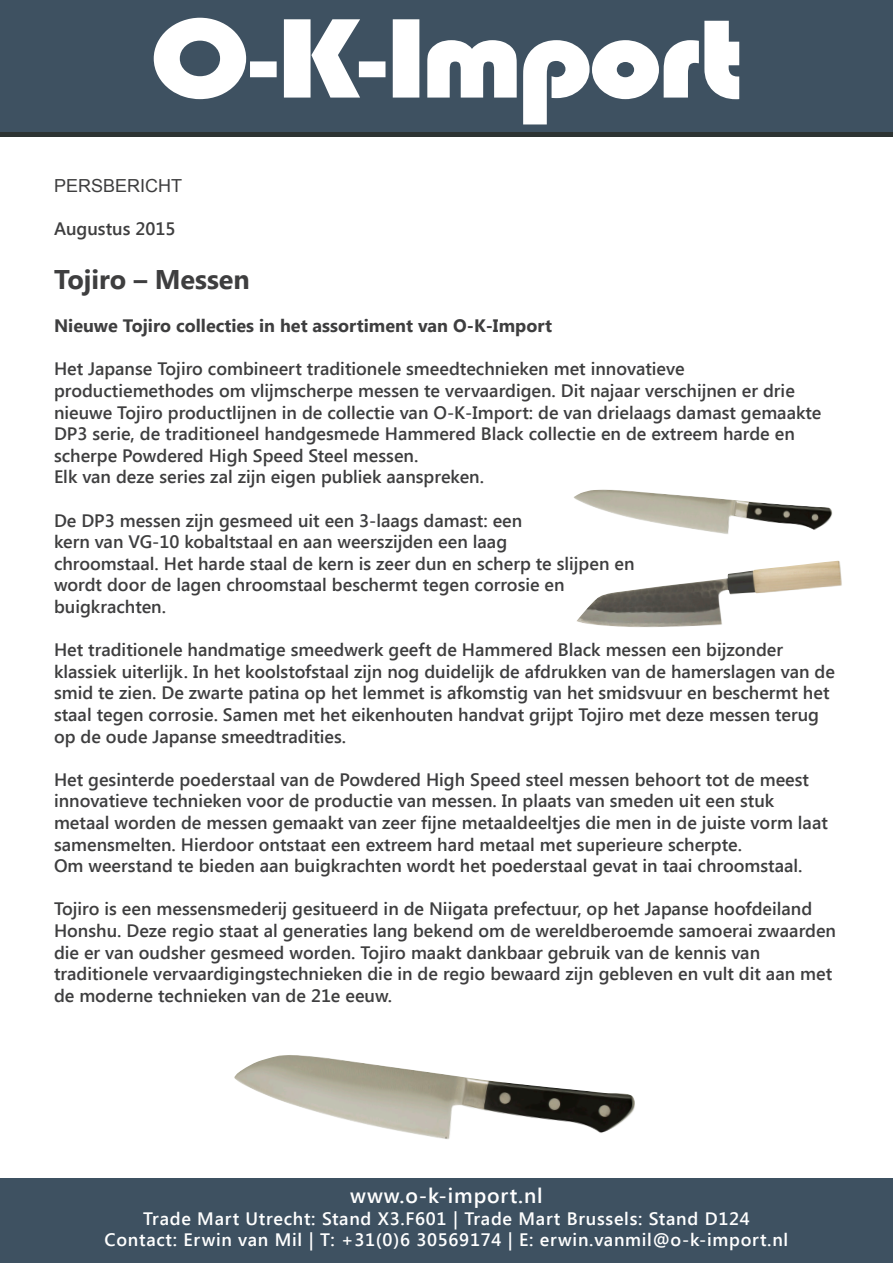
<style>
.page{position:relative;width:893px;height:1263px;background:#fff}
.page>*{position:absolute;margin:0;border:0;box-sizing:border-box;transform-origin:0 0}
.t1{font:700 27px "Segoe UI";color:#3e3e3f}
.t2{font:600 21px "Segoe UI";letter-spacing:.04em;color:#fff}
.t3{font:600 18px/21.6px "Segoe UI";color:#3e3e3f}
.t4{font:600 18px "Segoe UI";letter-spacing:.04em;color:#fff}
.t5{font:700 18px "Segoe UI";color:#3e3e3f}
.t6{font:18px "Arial";color:#3e3e3f}
</style>
<div class="page">
<div style="left:0;top:1178px;width:893px;height:85px;background:#3e5161"></div>
<div style="left:0;top:0;width:893px;height:132px;background:#3e5161"></div>
<div style="left:0;top:132px;width:893px;height:5px;background:#2d3332"></div>
<svg style="left:154px;top:18px;width:585px;height:106px"></svg>
<img style="left:577px;top:561px;width:265px;height:66px">
<img style="left:574px;top:490px;width:259px;height:44px">
<img style="left:234px;top:1055px;width:401px;height:84px">
<p class="t6" style="left:54px;top:174px;width:130px">PERSBERICHT</p>
<p class="t3" style="left:54px;top:217px;width:123px">Augustus 2015</p>
<p class="t1" style="left:54px;top:260px;width:197px">Tojiro – Messen</p>
<p class="t5" style="left:54px;top:313px;width:500px">Nieuwe Tojiro collecties in het assortiment van O-K-Import</p>
<p class="t3" style="left:54px;top:357px;width:769px">Het Japanse Tojiro combineert traditionele smeedtechnieken met innovatieve productiemethodes om vlijmscherpe messen te vervaardigen. Dit najaar verschijnen er drie nieuwe Tojiro productlijnen in de collectie van O-K-Import: de van drielaags damast gemaakte DP3 serie, de traditioneel handgesmede Hammered Black collectie en de extreem harde en scherpe Powdered High Speed Steel messen.</p>
<p class="t3" style="left:54px;top:465px;width:432px">Elk van deze series zal zijn eigen publiek aanspreken.</p>
<p class="t3" style="left:54px;top:508px;width:582px">De DP3 messen zijn gesmeed uit een 3-laags damast: een<br>kern van VG-10 kobaltstaal en aan weerszijden een laag<br>chroomstaal. Het harde staal de kern is zeer dun en scherp te slijpen en wordt door de lagen chroomstaal beschermt tegen corrosie en buigkrachten.</p>
<p class="t3" style="left:54px;top:638px;width:782px">Het traditionele handmatige smeedwerk geeft de Hammered Black messen een bijzonder klassiek uiterlijk. In het koolstofstaal zijn nog duidelijk de afdrukken van de hamerslagen van de smid te zien. De zwarte patina op het lemmet is afkomstig van het smidsvuur en beschermt het staal tegen corrosie. Samen met het eikenhouten handvat grijpt Tojiro met deze messen terug op de oude Japanse smeedtradities.</p>
<p class="t3" style="left:54px;top:768px;width:775px">Het gesinterde poederstaal van de Powdered High Speed steel messen behoort tot de meest innovatieve technieken voor de productie van messen. In plaats van smeden uit een stuk metaal worden de messen gemaakt van zeer fijne metaaldeeltjes die men in de juiste vorm laat samensmelten. Hierdoor ontstaat een extreem hard metaal met superieure scherpte.</p>
<p class="t3" style="left:54px;top:854px;width:750px">Om weerstand te bieden aan buigkrachten wordt het poederstaal gevat in taai chroomstaal.</p>
<p class="t3" style="left:54px;top:897px;width:784px">Tojiro is een messensmederij gesitueerd in de Niigata prefectuur, op het Japanse hoofdeiland Honshu. Deze regio staat al generaties lang bekend om de wereldberoemde samoerai zwaarden die er van oudsher gesmeed worden. Tojiro maakt dankbaar gebruik van de kennis van traditionele vervaardigingstechnieken die in de regio bewaard zijn gebleven en vult dit aan met de moderne technieken van de 21e eeuw.</p>
<p class="t2" style="left:350px;top:1181px;width:194px">www.o-k-import.nl</p>
<p class="t4" style="left:143px;top:1206px;width:608px">Trade Mart Utrecht: Stand X3.F601 | Trade Mart Brussels: Stand D124</p>
<p class="t4" style="left:105px;top:1227px;width:685px">Contact: Erwin van Mil | T: +31(0)6 30569174 | E: erwin.vanmil@o-k-import.nl</p>
<p class="t4" style="left:147px;top:1206px;width:600px">Trade Mart Utrecht: Stand X3.F601 | Trade Mart Brussel: Stand D124</p>
<p class="t4" style="left:124px;top:1228px;width:647px">Contact: K m Wernsen | T: +31(0)6 83704607 | E: accounts@o-k import.nl</p>
</div>
